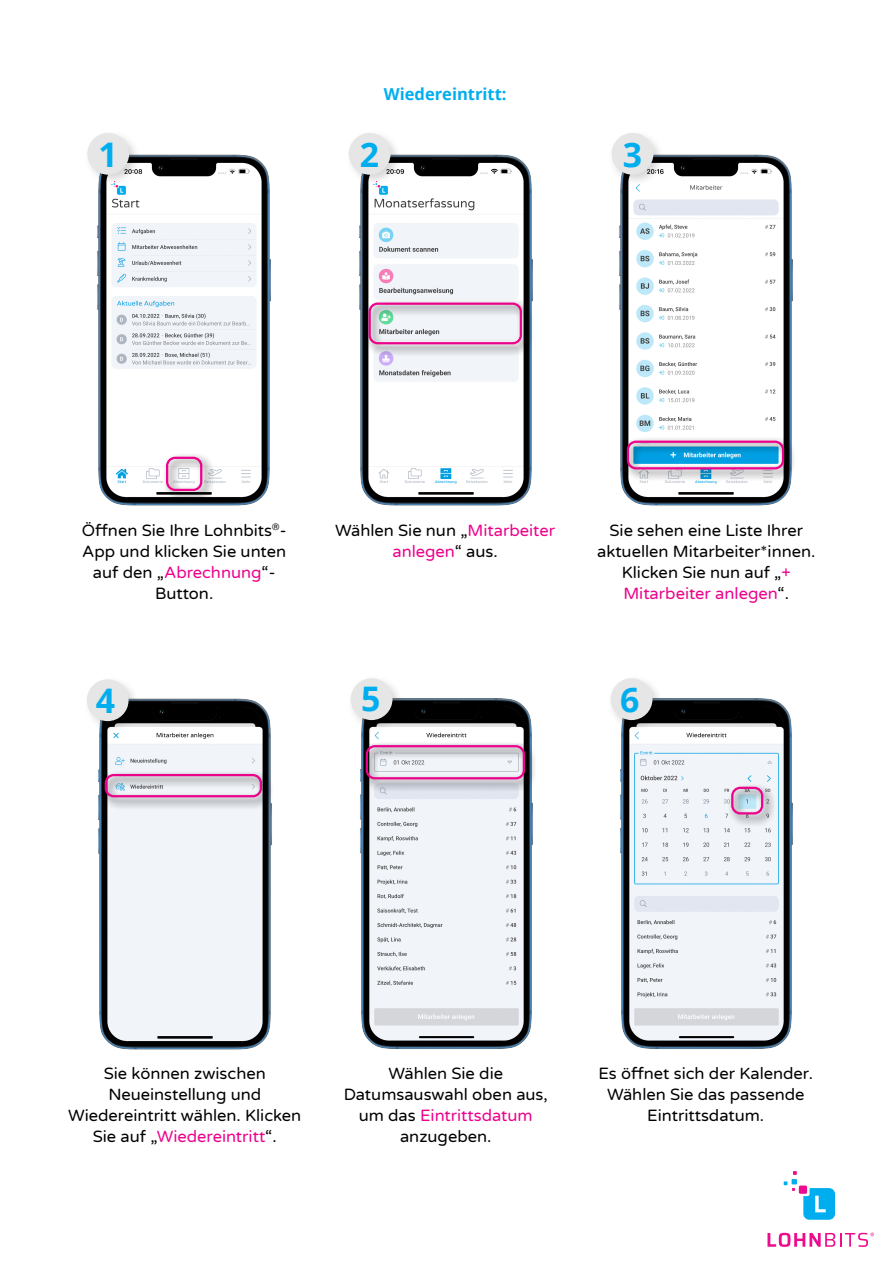
<style>
.page{position:relative;width:893px;height:1263px;background:#fff}
.page>*{position:absolute;margin:0;border:0;box-sizing:border-box;transform-origin:0 0}
.t1{font:700 33.9px "Open Sans";color:#00aeef}
.t2{font:16.5px/21px "Varela Round";color:#000;text-align:center}
.t3{font:700 16.5px "Open Sans";color:#00aeef}
.s1{color:#ed028c}
</style>
<div class="page">
<img style="left:360px;top:698px;width:173px;height:351px">
<img style="left:98px;top:698px;width:174px;height:352px">
<img style="left:620px;top:698px;width:173px;height:351px">
<img style="left:619px;top:154px;width:174px;height:352px">
<img style="left:359px;top:154px;width:174px;height:352px">
<img style="left:97px;top:154px;width:174px;height:352px">
<div style="left:362px;top:741px;width:175px;height:51px;background:#000;opacity:.75"></div>
<div style="left:366px;top:745px;width:159px;height:34px;border:2px solid #ed028c;border-radius:8px"></div>
<div style="left:101px;top:770px;width:174px;height:40px;background:#000;opacity:.75"></div>
<div style="left:105px;top:774px;width:157px;height:23px;border:2px solid #ed028c;border-radius:8px"></div>
<div style="left:727px;top:783px;width:49px;height:44px;background:#000;opacity:.75"></div>
<div style="left:731px;top:787px;width:32px;height:27px;border:2px solid #ed028c;border-radius:8px"></div>
<div style="left:364px;top:299px;width:171px;height:58px;background:#000;opacity:.75"></div>
<div style="left:369px;top:303px;width:153px;height:41px;border:2px solid #ed028c;border-radius:8px"></div>
<div style="left:623px;top:437px;width:174px;height:45px;background:#000;opacity:.75"></div>
<div style="left:627px;top:441px;width:157px;height:28px;border:2px solid #ed028c;border-radius:8px"></div>
<div style="left:162px;top:453px;width:53px;height:50px;background:#000;opacity:.75"></div>
<div style="left:166px;top:457px;width:36px;height:34px;border:2px solid #ed028c;border-radius:8px"></div>
<div style="left:345px;top:129px;width:57px;height:58px;background:#000;opacity:.17"></div>
<div style="left:349px;top:133px;width:42px;height:42px;background:#e6e6e6;border-radius:50%"></div>
<div style="left:83px;top:676px;width:58px;height:57px;background:#000;opacity:.17"></div>
<div style="left:87px;top:679px;width:42px;height:42px;background:#e6e6e6;border-radius:50%"></div>
<div style="left:347px;top:675px;width:57px;height:57px;background:#000;opacity:.17"></div>
<div style="left:351px;top:678px;width:41px;height:42px;background:#e6e6e6;border-radius:50%"></div>
<div style="left:607px;top:675px;width:57px;height:57px;background:#000;opacity:.17"></div>
<div style="left:611px;top:678px;width:41px;height:42px;background:#e6e6e6;border-radius:50%"></div>
<div style="left:608px;top:129px;width:57px;height:58px;background:#000;opacity:.17"></div>
<div style="left:612px;top:133px;width:41px;height:42px;background:#e6e6e6;border-radius:50%"></div>
<div style="left:84px;top:129px;width:57px;height:58px;background:#000;opacity:.17"></div>
<div style="left:87px;top:133px;width:42px;height:42px;background:#e6e6e6;border-radius:50%"></div>
<div style="left:799px;top:1185px;width:8px;height:9px;background:#ed0c8e;border-radius:2px"></div>
<svg style="left:784px;top:1171px;width:13px;height:20px"></svg>
<svg style="left:803px;top:1188px;width:32px;height:32px"></svg>
<svg style="left:767px;top:1233px;width:107px;height:14px"></svg>
<p class="t3" style="left:384px;top:82px;width:124px">Wiedereintritt:</p>
<p class="t1" style="left:99px;top:130px;width:21px">1</p>
<p class="t1" style="left:623px;top:130px;width:21px">3</p>
<p class="t1" style="left:360px;top:130px;width:21px">2</p>
<p class="t2" style="left:82px;top:519px;width:206px">Öffnen Sie Ihre Lohnbits<sup>®</sup>-<br>App und klicken Sie unten auf den „<span class="s1">Abrechnung</span>“-<br>Button.</p>
<p class="t2" style="left:335px;top:519px;width:222px">Wählen Sie nun „<span class="s1">Mitarbeiter anlegen</span>“ aus.</p>
<p class="t2" style="left:597px;top:519px;width:220px">Sie sehen eine Liste Ihrer aktuellen Mitarbeiter*innen.<br>Klicken Sie nun auf „<span class="s1">+<br>Mitarbeiter anlegen</span>“.</p>
<p class="t1" style="left:96px;top:676px;width:21px">4</p>
<p class="t1" style="left:361px;top:675px;width:21px">5</p>
<p class="t1" style="left:620px;top:676px;width:21px">6</p>
<p class="t2" style="left:68px;top:1063px;width:235px">Sie können zwischen<br>Neueinstellung und<br>Wiedereintritt wählen. Klicken<br>Sie auf „<span class="s1">Wiedereintritt</span>“.</p>
<p class="t2" style="left:344px;top:1063px;width:206px">Wählen Sie die<br>Datumsauswahl oben aus, um das <span class="s1">Eintrittsdatum </span>anzugeben.</p>
<p class="t2" style="left:598px;top:1063px;width:216px">Es öffnet sich der Kalender.<br>Wählen Sie das passende<br>Eintrittsdatum.</p>
</div>
